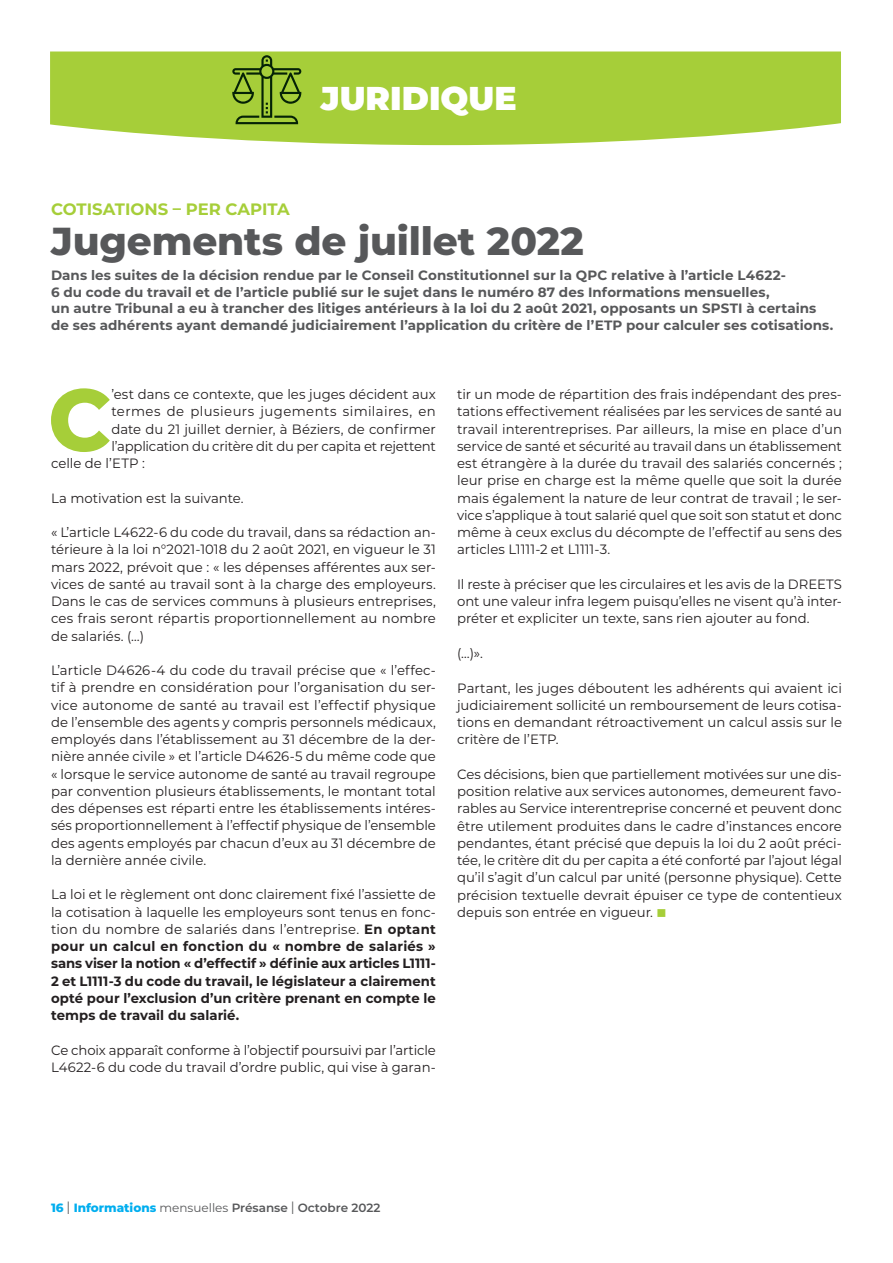
<style>
.page{position:relative;width:893px;height:1263px;background:#fff}
.page>*{position:absolute;margin:0;border:0;box-sizing:border-box;transform-origin:0 0}
.t1{font:800 87.45px "Montserrat";color:#a6ce39}
.t2{font:800 39px "Montserrat";letter-spacing:-.005em;color:#57585a}
.t3{font:900 33px "Montserrat";color:#fff}
.t4{font:700 16.5px "Montserrat";color:#a6ce39}
.t5{font:13.5px/17.2px "Montserrat";color:#231f20;text-align:justify}
.t6{font:700 13.5px/17.2px "Montserrat";letter-spacing:.005em;color:#231f20;text-align:justify}
.t7{font:700 13.5px/16.5px "Montserrat";letter-spacing:.005em;color:#57585a}
.t8{font:13.5px "Montserrat";letter-spacing:.035em;color:#231f20}
.t9{font:600 12px "Montserrat";color:#57585a}
.s1{font-weight:400}
.s2{color:#a6ce39}
.s3{font-weight:800;color:#00aeef}
.s4{font-weight:400;font-size:16.8px}
</style>
<div class="page">
<svg style="left:50px;top:52px;width:791px;height:93px;background:#acd148"></svg>
<svg style="left:232px;top:55px;width:69px;height:69px;background:#7ea32c"></svg>
<h3 class="t3" style="left:321px;top:73px;width:197px">JURIDIQUE</h3>
<p class="t4" style="left:51px;top:197px;width:240px">COTISATIONS – PER CAPITA</p>
<h2 class="t2" style="left:51px;top:213px;width:534px">Jugements de juillet 2022</h2>
<p class="t7" style="left:51px;top:267px;width:784px">Dans les suites de la décision rendue par le Conseil Constitutionnel sur la QPC relative à l’article L4622-<br>6 du code du travail et de l’article publié sur le sujet dans le numéro 87 des Informations mensuelles,<br>un autre Tribunal a eu à trancher des litiges antérieurs à la loi du 2 août 2021, opposants un SPSTI à certains de ses adhérents ayant demandé judiciairement l’application du critère de l’ETP pour calculer ses cotisations.</p>
<h1 class="t1" style="left:48px;top:356px;width:65px">C</h1>
<p class="t5" style="left:111px;top:385px;width:326px">’est dans ce contexte, que les juges décident aux</p>
<p class="t8" style="left:111px;top:402px;width:326px">termes de plusieurs jugements similaires, en</p>
<p class="t5" style="left:111px;top:420px;width:326px">date du 21 juillet dernier, à Béziers, de confirmer</p>
<p class="t5" style="left:111px;top:437px;width:326px">l’application du critère dit du per capita et rejettent</p>
<p class="t5" style="left:51px;top:454px;width:95px">celle de l’ETP :</p>
<p class="t5" style="left:51px;top:489px;width:194px">La motivation est la suivante.</p>
<p class="t5" style="left:51px;top:523px;width:386px">« L’article L4622-6 du code du travail, dans sa rédaction an&shy;térieure à la loi n°2021-1018 du 2 août 2021, en vigueur le 31 mars 2022, prévoit que : « les dépenses afférentes aux ser&shy;vices de santé au travail sont à la charge des employeurs.<br>Dans le cas de services communs à plusieurs entreprises, ces frais seront répartis proportionnellement au nombre de salariés. (…)</p>
<p class="t5" style="left:51px;top:661px;width:386px">L’article D4626-4 du code du travail précise que « l’effec&shy;tif à prendre en considération pour l’organisation du ser&shy;vice autonome de santé au travail est l’effectif physique de l’ensemble des agents y compris personnels médicaux, employés dans l’établissement au 31 décembre de la der&shy;nière année civile » et l’article D4626-5 du même code que « lorsque le service autonome de santé au travail regroupe par convention plusieurs établissements, le montant total des dépenses est réparti entre les établissements intéres&shy;sés proportionnellement à l’effectif physique de l’ensemble des agents employés par chacun d’eux au 31 décembre de la dernière année civile.</p>
<p class="t6" style="left:51px;top:885px;width:386px"><span class="s1">La loi et le règlement ont donc clairement fixé l’assiette de la cotisation à laquelle les employeurs sont tenus en fonc&shy;tion du nombre de salariés dans l’entreprise.</span> En optant pour un calcul en fonction du « nombre de salariés » sans viser la notion « d’effectif » définie aux articles L1111- 2 et L1111-3 du code du travail, le législateur a clairement opté pour l’exclusion d’un critère prenant en compte le temps de travail du salarié.</p>
<p class="t5" style="left:51px;top:1041px;width:386px">Ce choix apparaît conforme à l’objectif poursuivi par l’article<br>L4622-6 du code du travail d’ordre public, qui vise à garan-</p>
<p class="t5" style="left:457px;top:385px;width:386px">tir un mode de répartition des frais indépendant des pres&shy;tations effectivement réalisées par les services de santé au travail interentreprises. Par ailleurs, la mise en place d’un service de santé et sécurité au travail dans un établissement est étrangère à la durée du travail des salariés concernés ; leur prise en charge est la même quelle que soit la durée mais également la nature de leur contrat de travail ; le ser&shy;vice s’applique à tout salarié quel que soit son statut et donc même à ceux exclus du décompte de l’effectif au sens des articles L1111-2 et L1111-3.</p>
<p class="t5" style="left:457px;top:575px;width:386px">Il reste à préciser que les circulaires et les avis de la DREETS ont une valeur infra legem puisqu’elles ne visent qu’à inter&shy;préter et expliciter un texte, sans rien ajouter au fond.</p>
<p class="t5" style="left:457px;top:644px;width:27px">(…)».</p>
<p class="t5" style="left:457px;top:679px;width:386px">Partant, les juges déboutent les adhérents qui avaient ici judiciairement sollicité un remboursement de leurs cotisa&shy;tions en demandant rétroactivement un calcul assis sur le critère de l’ETP.</p>
<p class="t5" style="left:457px;top:765px;width:386px">Ces décisions, bien que partiellement motivées sur une dis&shy;position relative aux services autonomes, demeurent favo&shy;rables au Service interentreprise concerné et peuvent donc être utilement produites dans le cadre d’instances encore pendantes, étant précisé que depuis la loi du 2 août préci&shy;tée, le critère dit du per capita a été conforté par l’ajout légal qu’il s’agit d’un calcul par unité (personne physique). Cette précision textuelle devrait épuiser ce type de contentieux depuis son entrée en vigueur. <span class="s2">■</span></p>
<p class="t9" style="left:51px;top:1199px;width:331px"><span class="s3">16</span> <span class="s4">l</span> <span class="s3">Informations</span> <span class="s1">mensuelles</span> Présanse <span class="s4">l</span> Octobre 2022</p>
</div>
